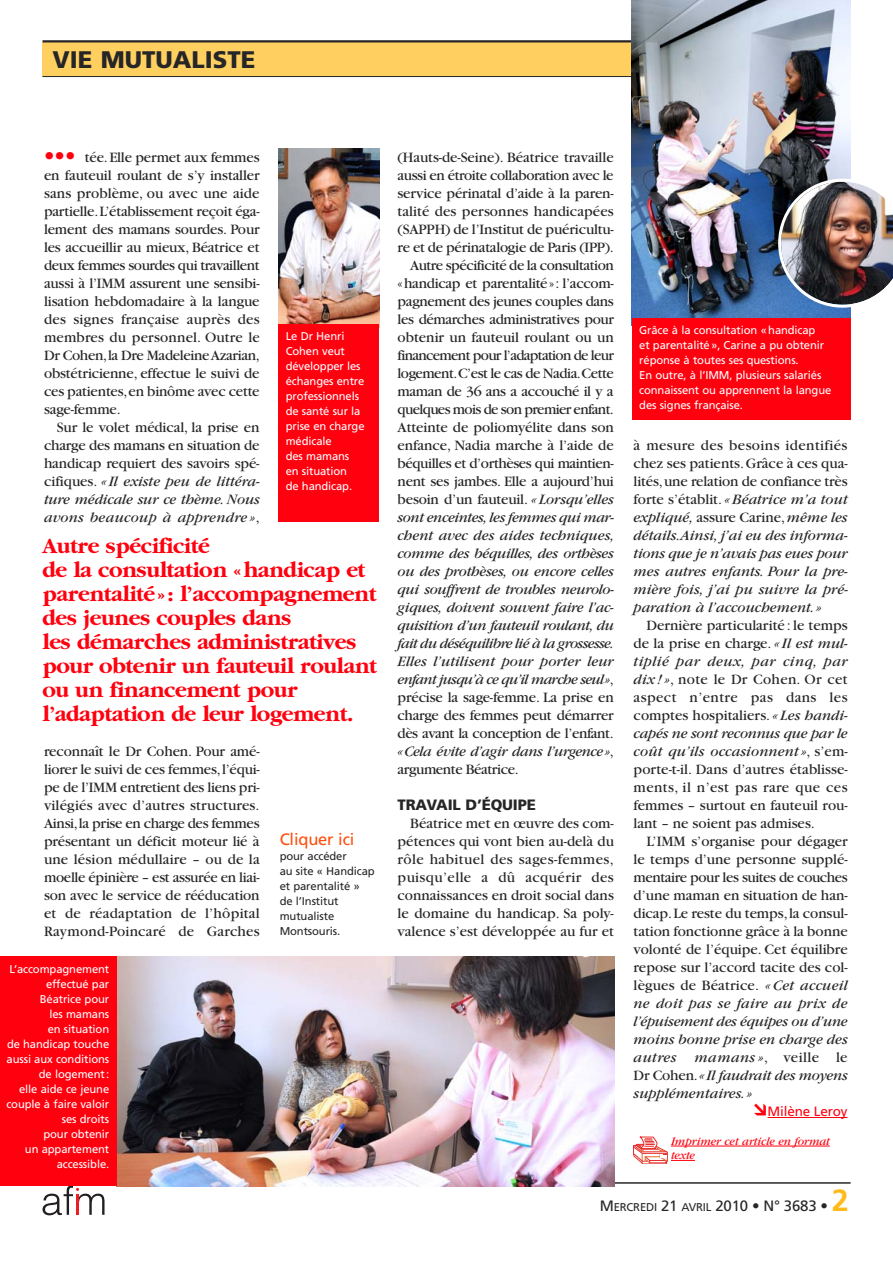
<style>
.page{position:relative;width:893px;height:1263px;background:#fff}
.page>*{position:absolute;margin:0;border:0;box-sizing:border-box;transform-origin:0 0}
.t1{font:900 24px "Frutiger";color:#272627}
.t2{font:700 22.5px/24px "Garamond";letter-spacing:-.015em;color:#ff000f}
.t3{font:21px "Frutiger";color:#ff000f}
.t4{font:16.5px "Frutiger";letter-spacing:-.01em;color:#ff4d0a}
.t5{font:15px/18px "Garamond";letter-spacing:-.01em;color:#272627;text-align:justify}
.t6{font:italic 15px/18px "Garamond";letter-spacing:-.025em;color:#272627;text-align:justify}
.t7{font:italic 15px "Garamond";letter-spacing:-.045em;color:#272627}
.t8{font:15px "Garamond";letter-spacing:-.03em;color:#272627}
.t9{font:15px "Garamond";letter-spacing:-.045em;color:#272627}
.t10{font:italic 15px "Garamond";color:#272627}
.t11{font:15px "Frutiger";letter-spacing:-.01em;color:#272627}
.t12{font:900 15px "Frutiger";letter-spacing:-.01em;color:#272627}
.t13{font:13.5px "Frutiger";letter-spacing:-.01em;color:#ff000f}
.t14{font:italic 12px/14.4px "Garamond";letter-spacing:-.01em;color:#ff000f}
.t15{font:11.25px/15px "Frutiger";letter-spacing:-.01em;color:#fff}
.t16{font:11.25px/15px "Frutiger";letter-spacing:-.01em;color:#272627}
.s1{font-style:italic}
.s2{font-style:normal}
.s3{font-size:11.25px}
.s4{font-weight:700;font-size:30.6px;color:#ffba1c}
</style>
<div class="page">
<svg style="left:43px;top:1186px;width:62px;height:29px"></svg>
<hr style="left:768px;top:1117px;width:79px;height:1px;background:#ff000f">
<hr style="left:43px;top:1182px;width:807px;height:1px;background:#272627">
<div style="left:43px;top:42px;width:808px;height:35px;background:#ffcf60"></div>
<hr style="left:43px;top:76px;width:807px;height:1px;background:#272627">
<hr style="left:43px;top:40px;width:807px;height:2px;background:#272627">
<hr style="left:671px;top:1146px;width:159px;height:1px;background:#ff000f">
<svg style="left:639px;top:1136px;width:15px;height:1px"></svg>
<svg style="left:633px;top:1137px;width:62px;height:26px"></svg>
<img style="left:278px;top:149px;width:101px;height:175px">
<img style="left:632px;top:0;width:218px;height:318px">
<img style="left:117px;top:956px;width:497px;height:230px">
<div style="left:278px;top:324px;width:101px;height:198px;background:#ff000f"></div>
<div style="left:632px;top:318px;width:218px;height:102px;background:#ff000f"></div>
<div style="left:0;top:956px;width:117px;height:230px;background:#ff000f"></div>
<img style="left:778px;top:179px;width:115px;height:129px">
<h1 class="t1" style="left:53px;top:50px;width:204px">VIE MUTUALISTE</h1>
<p class="t5" style="left:44px;top:150px;width:217px;text-indent:41px">tée. Elle permet aux femmes en fauteuil roulant de s’y installer sans problème, ou avec une aide partielle. L’établissement reçoit éga&shy;lement des mamans sourdes. Pour les accueillir au mieux, Béatrice et deux femmes sourdes qui travaillent aussi à l’IMM assurent une sensibi&shy;lisation hebdomadaire à la langue des signes française auprès des membres du personnel. Outre le Dr Cohen, la Dre Madeleine Azarian, obstétricienne, effectue le suivi de ces patientes, en binôme avec cette sage-femme.</p>
<p class="t5" style="left:44px;top:420px;width:217px;text-indent:13px">Sur le volet médical, la prise en charge des mamans en situation de handicap requiert des savoirs spé&shy;cifiques. <span class="s1">«Il existe peu de littéra - ture médicale sur ce thème. Nous avons beaucoup à apprendre »</span>,</p>
<p class="t5" style="left:398px;top:150px;width:218px">(Hauts-de-Seine). Béatrice travaille</p>
<p class="t5" style="left:398px;top:168px;width:218px">aussi en étroite collaboration avec le</p>
<p class="t5" style="left:398px;top:186px;width:218px">service périnatal d’aide à la paren-</p>
<p class="t5" style="left:398px;top:204px;width:218px">talité des personnes handicapées</p>
<p class="t5" style="left:398px;top:222px;width:218px">(SAPPH) de l’Institut de puéricultu-</p>
<p class="t5" style="left:398px;top:240px;width:218px">re et de périnatalogie de Paris (IPP).</p>
<p class="t8" style="left:410px;top:260px;width:205px">Autre spécificité de la consultation</p>
<p class="t5" style="left:398px;top:276px;width:218px">«handicap et parentalité»: l’accom-</p>
<p class="t5" style="left:398px;top:294px;width:218px">pagnement des jeunes couples dans</p>
<p class="t5" style="left:398px;top:312px;width:218px">les démarches administratives pour</p>
<p class="t5" style="left:398px;top:330px;width:218px">obtenir un fauteuil roulant ou un</p>
<p class="t9" style="left:398px;top:350px;width:218px">financement pour l’adaptation de leur</p>
<p class="t8" style="left:398px;top:368px;width:218px">logement.C’est le cas de Nadia.Cette</p>
<p class="t5" style="left:398px;top:384px;width:218px">maman de 36 ans a accouché il y a</p>
<p class="t9" style="left:398px;top:404px;width:218px">quelques mois de son premier enfant.</p>
<p class="t5" style="left:398px;top:420px;width:218px">Atteinte de poliomyélite dans son</p>
<p class="t5" style="left:398px;top:438px;width:218px">enfance, Nadia marche à l’aide de</p>
<p class="t5" style="left:398px;top:456px;width:218px">béquilles et d’orthèses qui maintien-</p>
<p class="t5" style="left:398px;top:474px;width:218px">nent ses jambes. Elle a aujourd’hui</p>
<p class="t5" style="left:398px;top:492px;width:218px">besoin d’un fauteuil. <span class="s1">«Lorsqu’elles</span></p>
<p class="t6" style="left:398px;top:510px;width:218px">sont enceintes, les femmes qui mar-</p>
<p class="t10" style="left:398px;top:530px;width:218px">chent avec des aides techniques,</p>
<p class="t6" style="left:398px;top:546px;width:218px">comme des béquilles, des orthèses</p>
<p class="t6" style="left:398px;top:564px;width:218px">ou des prothèses, ou encore celles</p>
<p class="t6" style="left:398px;top:582px;width:218px">qui souffrent de troubles neurolo-</p>
<p class="t6" style="left:398px;top:600px;width:218px">giques, doivent souvent faire l’ac-</p>
<p class="t6" style="left:398px;top:618px;width:218px">quisition d’un fauteuil roulant, du</p>
<p class="t7" style="left:398px;top:638px;width:218px">fait du déséquilibre lié à la gros sesse.</p>
<p class="t10" style="left:398px;top:656px;width:218px">Elles l’utilisent pour porter leur</p>
<p class="t7" style="left:398px;top:674px;width:218px">enfant jusqu’à ce qu’il marche seul»<span class="s2">,</span></p>
<p class="t5" style="left:398px;top:690px;width:218px">précise la sage-femme. La prise en</p>
<p class="t5" style="left:398px;top:708px;width:218px">charge des femmes peut démarrer</p>
<p class="t5" style="left:398px;top:726px;width:218px">dès avant la conception de l’enfant.</p>
<p class="t6" style="left:398px;top:744px;width:218px">«Cela évite d’agir dans l’urgence»<span class="s2">,</span></p>
<p class="t5" style="left:398px;top:762px;width:123px">argumente Béatrice.</p>
<p class="t12" style="left:398px;top:799px;width:140px">TRAVAIL D’ÉQUIPE</p>
<p class="t5" style="left:398px;top:816px;width:218px;text-indent:13px">Béatrice met en œuvre des com&shy;pétences qui vont bien au-delà du rôle habituel des sages-femmes, puisqu’elle a dû acquérir des connaissances en droit social dans le domaine du handicap. Sa poly&shy;valence s’est développée au fur et</p>
<h3 class="t3" style="left:44px;top:147px;width:33px">•••</h3>
<p class="t15" style="left:286px;top:329px;width:80px">Le Dr Henri<br>Cohen veut développer les échanges entre professionnels de santé sur la prise en charge médicale<br>des mamans en situation<br>de handicap.</p>
<p class="t15" style="left:639px;top:323px;width:194px">Grâce à la consultation «handicap<br>et parentalité», Carine a pu obtenir réponse à toutes ses questions.<br>En outre, à l’IMM, plusieurs salariés connaissent ou apprennent la langue des signes française.</p>
<p class="t6" style="left:634px;top:438px;width:216px"><span class="s2">à mesure des besoins identifiés chez ses patients. Grâce à ces qua&shy;lités, une relation de confiance très forte s’établit.</span> « Béatrice m’a tout expliqué, <span class="s2">assure Carine,</span> même les détails.Ainsi, j’ai eu des informa&shy;tions que je n’avais pas eues pour mes autres enfants. Pour la pre&shy;mière fois, j’ai pu suivre la pré&shy;paration à l’accouchement. »</p>
<p class="t5" style="left:634px;top:618px;width:216px;text-indent:13px">Dernière particularité: le temps de la prise en charge. <span class="s1">« Il est mul&shy;tiplié par deux, par cinq, par dix ! »</span>, note le Dr Cohen. Or cet aspect n’entre pas dans les comptes hospitaliers. <span class="s1">« Les handi&shy;capés ne sont reconnus que par le coût qu’ils occasionnent »</span>, s’em&shy;porte-t-il. Dans d’autres établisse&shy;ments, il n’est pas rare que ces femmes – surtout en fauteuil rou&shy;lant – ne soient pas admises.</p>
<p class="t5" style="left:634px;top:834px;width:216px;text-indent:13px">L’IMM s’organise pour dégager le temps d’une personne supplé&shy;mentaire pour les suites de couches d’une maman en situation de han&shy;dicap. Le reste du temps, la consul&shy;tation fonctionne grâce à la bonne volonté de l’équipe. Cet équilibre repose sur l’accord tacite des col&shy;lègues de Béatrice. <span class="s1">« Cet accueil ne doit pas se faire au prix de l’épuisement des équipes ou d’une moins bonne prise en charge des autres mamans »</span>, veille le Dr Cohen. <span class="s1">«Il faudrait des moyens supplémentaires. »</span></p>
<p class="t13" style="left:768px;top:1106px;width:82px">Milène Leroy</p>
<h2 class="t2" style="left:43px;top:533px;width:336px">Autre spécificité<br>de la consultation «handicap et parentalité»: l’accompagnement des jeunes couples dans<br>les démarches administratives pour obtenir un fauteuil roulant ou un financement pour l’adaptation de leur logement.</h2>
<p class="t5" style="left:44px;top:744px;width:217px">reconnaît le Dr Cohen. Pour amé&shy;liorer le suivi de ces femmes, l’équi&shy;pe de l’IMM entretient des liens pri&shy;vilégiés avec d’autres structures.<br>Ainsi, la prise en charge des femmes présentant un déficit moteur lié à une lésion médullaire – ou de la moelle épinière – est assurée en liai&shy;son avec le service de rééducation et de réadaptation de l’hôpital Raymond-Poincaré de Garches</p>
<p class="t4" style="left:280px;top:833px;width:76px">Cliquer ici</p>
<p class="t16" style="left:280px;top:850px;width:97px">pour accéder<br>au site « Handicap et parentalité » de l’Institut mutualiste<br>Montsouris.</p>
<p class="t15" style="left:6px;top:962px;width:104px;text-align:right">L’accompagnement effectué par<br>Béatrice pour<br>les mamans<br>en situation<br>de handicap touche aussi aux conditions de logement:<br>elle aide ce jeune couple à faire valoir ses droits<br>pour obtenir<br>un appartement accessible.</p>
<p class="t14" style="left:671px;top:1135px;width:161px">Imprimer cet article en format texte</p>
<p class="t11" style="left:600px;top:1200px;width:251px">M<span class="s3">ERCREDI</span> 21 <span class="s3">AVRIL</span> 2010 • N° 3683 • <span class="s4">2</span></p>
</div>
